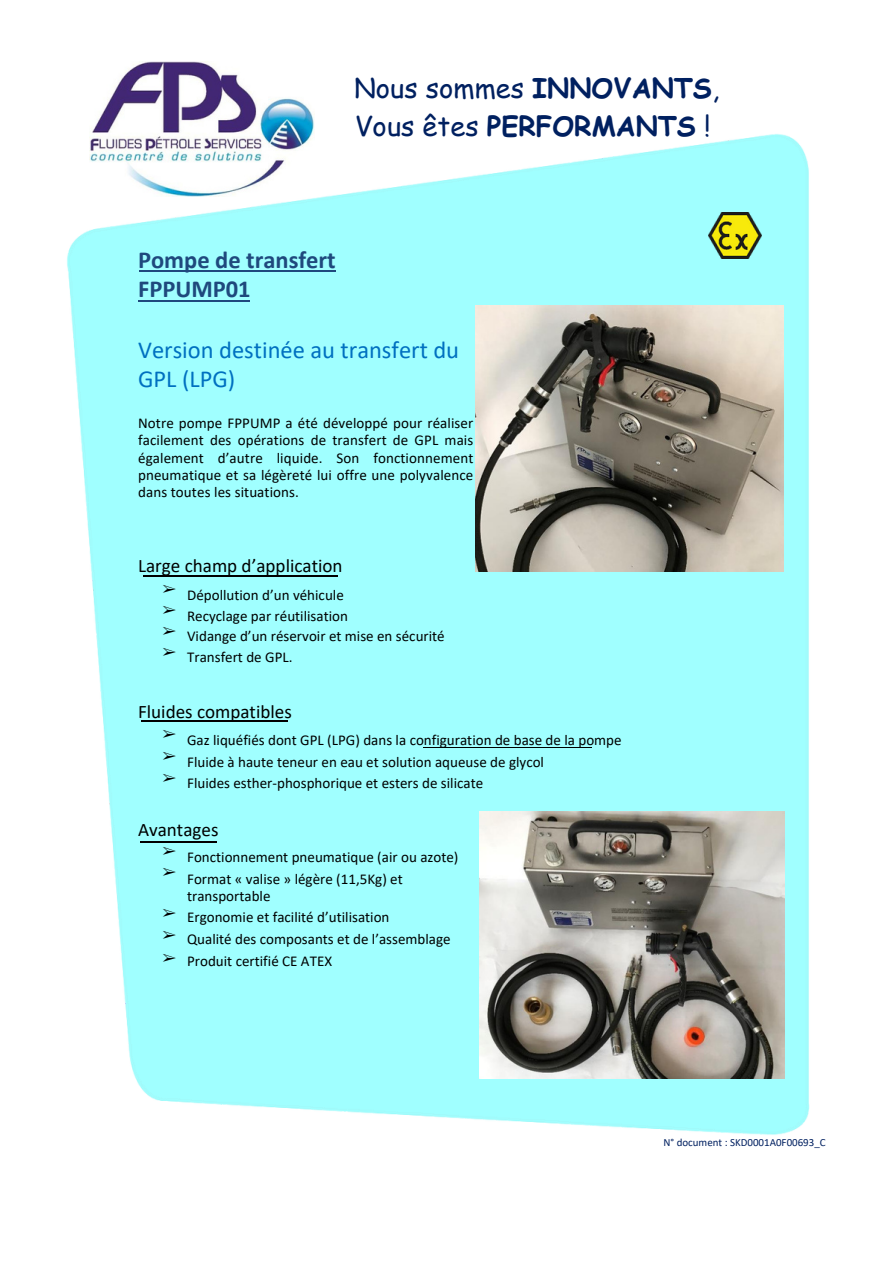
<style>
.page{position:relative;width:894px;height:1263px;background:#fff}
.page>*{position:absolute;margin:0;border:0;box-sizing:border-box;transform-origin:0 0}
.t1{font:27.3px/37.8px "Comic Sans MS";color:#002060}
.t2{font:24.45px/29.5px "Calibri";color:#0070c0}
.t3{font:700 24.45px/29.5px "Calibri";color:#1f497d}
.t4{font:19.05px "Calibri";color:#000}
.t5{font:15px/17.4px "Calibri";color:#000}
.t6{font:15px "Free Serif";color:#000}
.t7{font:10.95px "Calibri";color:#002060}
.s1{font-weight:700}
</style>
<div class="page">
<img style="left:92px;top:61px;width:222px;height:71px">
<img style="left:67px;top:132px;width:743px;height:1003px">
<hr style="left:142px;top:576px;width:195px;height:1px;background:#000">
<hr style="left:139px;top:271px;width:196px;height:1px;background:#1f497d">
<hr style="left:141px;top:720px;width:147px;height:1px;background:#000">
<hr style="left:139px;top:301px;width:111px;height:1px;background:#1f497d">
<hr style="left:140px;top:841px;width:76px;height:1px;background:#000">
<hr style="left:423px;top:747px;width:169px;height:1px;background:#000">
<img style="left:475px;top:305px;width:307px;height:267px">
<img style="left:479px;top:812px;width:305px;height:266px">
<img style="left:708px;top:212px;width:53px;height:46px">
<p class="t1" style="left:354px;top:68px;width:366px">Nous sommes <span class="s1">INNOVANTS</span>,<br>Vous êtes <span class="s1">PERFORMANTS</span> !</p>
<p class="t3" style="left:138px;top:247px;width:199px">Pompe de transfert<br>FPPUMP01</p>
<p class="t2" style="left:138px;top:337px;width:322px">Version destinée au transfert du<br>GPL (LPG)</p>
<p class="t5" style="left:138px;top:415px;width:337px;text-align:justify">Notre pompe FPPUMP a été développé pour réaliser facilement des opérations de transfert de GPL mais également d’autre liquide. Son fonctionnement pneumatique et sa légèreté lui offre une polyvalence dans toutes les situations.</p>
<p class="t4" style="left:138px;top:558px;width:206px">Large champ d’application</p>
<p class="t6" style="left:162px;top:581px;width:15px">➢</p>
<p class="t6" style="left:162px;top:601px;width:15px">➢</p>
<p class="t6" style="left:162px;top:622px;width:15px">➢</p>
<p class="t6" style="left:162px;top:643px;width:15px">➢</p>
<p class="t5" style="left:187px;top:586px;width:259px;line-height:20.4px">Dépollution d’un véhicule<br>Recyclage par réutilisation<br>Vidange d’un réservoir et mise en sécurité<br>Transfert de GPL.</p>
<p class="t4" style="left:138px;top:703px;width:155px">Fluides compatibles</p>
<p class="t6" style="left:162px;top:725px;width:15px">➢</p>
<p class="t6" style="left:162px;top:747px;width:15px">➢</p>
<p class="t6" style="left:162px;top:769px;width:15px">➢</p>
<p class="t5" style="left:187px;top:731px;width:436px;line-height:21.5px">Gaz liquéfiés dont GPL (LPG) dans la configuration de base de la pompe<br>Fluide à haute teneur en eau et solution aqueuse de glycol<br>Fluides esther-phosphorique et esters de silicate</p>
<p class="t4" style="left:138px;top:822px;width:82px">Avantages</p>
<p class="t6" style="left:162px;top:842px;width:15px">➢</p>
<p class="t6" style="left:162px;top:864px;width:15px">➢</p>
<p class="t6" style="left:162px;top:904px;width:15px">➢</p>
<p class="t6" style="left:162px;top:927px;width:15px">➢</p>
<p class="t6" style="left:162px;top:949px;width:15px">➢</p>
<p class="t5" style="left:187px;top:848px;width:273px;line-height:21.5px">Fonctionnement pneumatique (air ou azote)<br>Format « valise » légère (11,5Kg) et</p>
<p class="t5" style="left:187px;top:888px;width:85px">transportable</p>
<p class="t5" style="left:187px;top:910px;width:204px">Ergonomie et facilité d’utilisation</p>
<p class="t5" style="left:187px;top:931px;width:265px">Qualité des composants et de l’assemblage</p>
<p class="t5" style="left:187px;top:954px;width:146px">Produit certifié CE ATEX</p>
<p class="t7" style="left:663px;top:1137px;width:164px">N° document : SKD0001A0F00693_C</p>
</div>
